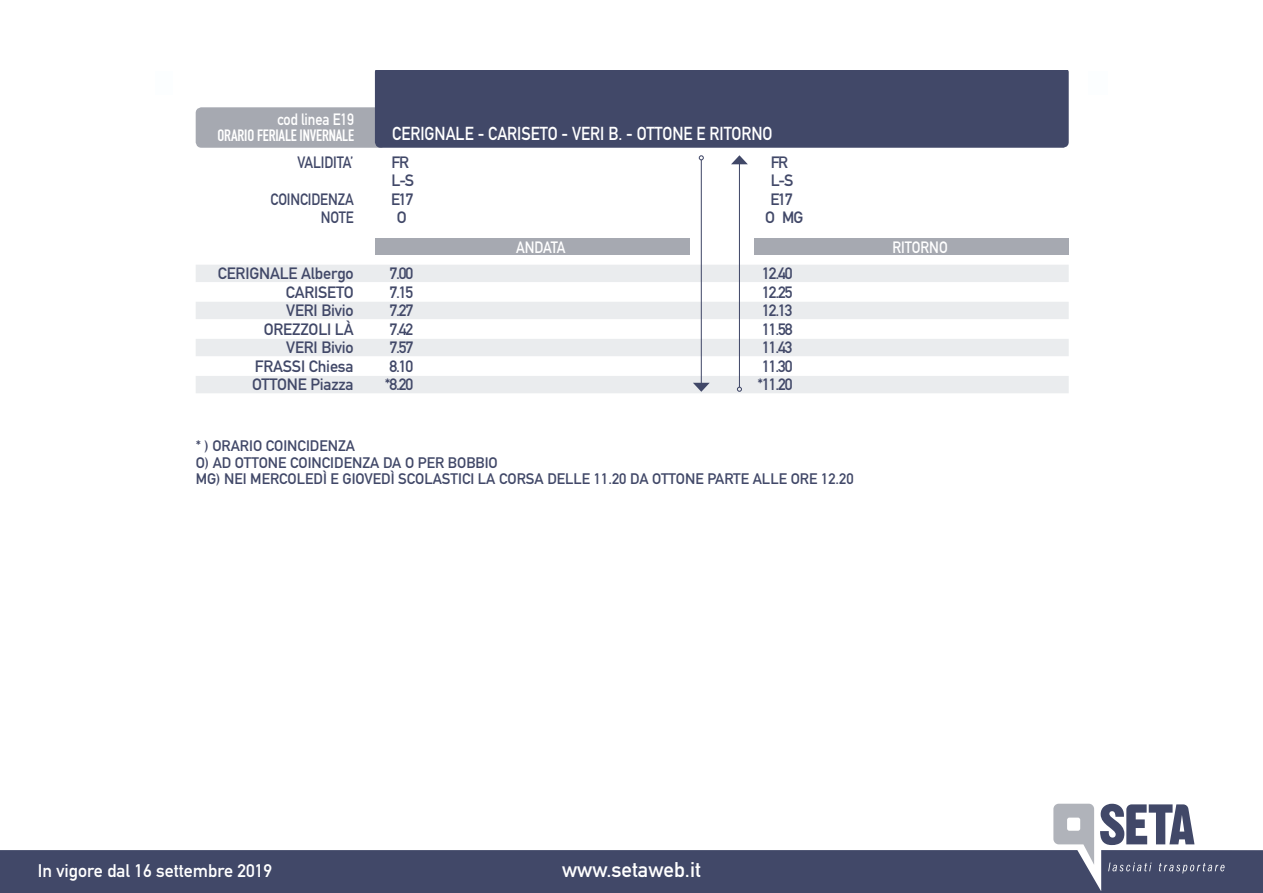
<style>
.page{position:relative;width:1263px;height:893px;background:#fff}
.page>*{position:absolute;margin:0;border:0;box-sizing:border-box;transform-origin:0 0}
.t1{font:21px "DIN Mittelschrift Alternate";color:#fff}
.t2{font:18.6px "DIN Mittelschrift";color:#fff;scale:.88 1}
.t3{font:18px "DIN Mittelschrift";color:#fff}
.t4{font:16.2px/18.6px "DIN Mittelschrift Alternate";letter-spacing:-.01em;color:#414868;text-align:center}
.t5{font:16.2px/18.6px "DIN Mittelschrift Alternate";letter-spacing:-.01em;color:#414868;text-align:right;scale:.88 1}
.t6{font:16.2px "DIN Engschrift Alternate";letter-spacing:-.01em;color:#fff}
.t7{font:16.2px "DIN Mittelschrift";color:#fff;scale:.88 1}
.t8{font:16.2px "DIN Mittelschrift Alternate";letter-spacing:-.01em;color:#fff;scale:.88 1}
.t9{font:15px/16.2px "DIN Mittelschrift Alternate";color:#414868}
</style>
<div class="page">
<svg style="left:1053px;top:804px;width:41px;height:46px"></svg>
<div style="left:0;top:850px;width:1263px;height:43px;background:#414868"></div>
<svg style="left:1108px;top:862px;width:116px;height:11px"></svg>
<svg style="left:1100px;top:804px;width:94px;height:41px"></svg>
<div style="left:196px;top:265px;width:873px;height:17px;background:#eaecee"></div>
<div style="left:196px;top:302px;width:873px;height:17px;background:#eaecee"></div>
<div style="left:196px;top:339px;width:873px;height:17px;background:#eaecee"></div>
<div style="left:196px;top:376px;width:873px;height:17px;background:#eaecee"></div>
<div style="left:196px;top:107px;width:190px;height:41px;background:#a6a9b1;border-radius:6px"></div>
<div style="left:375px;top:71px;width:694px;height:77px;background:#414868"></div>
<div style="left:375px;top:238px;width:314px;height:16px;background:#a6a9b1"></div>
<div style="left:754px;top:238px;width:315px;height:16px;background:#a6a9b1"></div>
<hr style="left:701px;top:160px;width:1px;height:224px;background:#414868">
<svg style="left:699px;top:155px;width:5px;height:5px"></svg>
<svg style="left:693px;top:383px;width:17px;height:9px"></svg>
<hr style="left:739px;top:163px;width:1px;height:224px;background:#414868">
<svg style="left:737px;top:387px;width:5px;height:5px"></svg>
<svg style="left:731px;top:155px;width:17px;height:9px"></svg>
<p class="t8" style="left:277px;top:110px;width:89px">cod linea E19</p>
<p class="t6" style="left:218px;top:126px;width:138px">ORARIO FERIALE INVERNALE</p>
<p class="t5" style="left:298px;top:153px;width:65px">VALIDITA’</p>
<p class="t5" style="left:271px;top:190px;width:96px">COINCIDENZA<br>NOTE</p>
<p class="t4" style="left:218px;top:264px;width:137px;text-align:right">CERIGNALE Albergo<br>CARISETO<br>VERI Bivio<br>OREZZOLI LÀ<br>VERI Bivio<br>FRASSI Chiesa<br>OTTONE Piazza</p>
<p class="t2" style="left:392px;top:122px;width:434px">CERIGNALE - CARISETO - VERI B. - OTTONE E RITORNO</p>
<p class="t4" style="left:391px;top:153px;width:25px">FR<br>L-S<br>E17<br>O</p>
<p class="t4" style="left:385px;top:264px;width:30px;text-align:justify">7.00<br>7.15<br>7.27<br>7.42<br>7.57<br>8.10 *8.20</p>
<p class="t7" style="left:516px;top:238px;width:58px">ANDATA</p>
<p class="t4" style="left:765px;top:153px;width:40px">FR<br>L-S<br>E17<br>O MG</p>
<p class="t4" style="left:758px;top:264px;width:37px;text-align:justify">12.40<br>12.25<br>12.13<br>11.58<br>11.43<br>11.30 *11.20</p>
<p class="t9" style="left:196px;top:438px;width:659px">* ) ORARIO COINCIDENZA<br>O) AD OTTONE COINCIDENZA DA O PER BOBBIO<br>MG) NEI MERCOLEDÌ E GIOVEDÌ SCOLASTICI LA CORSA DELLE 11.20 DA OTTONE PARTE ALLE ORE 12.20</p>
<p class="t7" style="left:892px;top:238px;width:64px">RITORNO</p>
<p class="t3" style="left:38px;top:861px;width:236px">In vigore dal 16 settembre 2019</p>
<p class="t1" style="left:562px;top:857px;width:140px">www.setaweb.it</p>
</div>
